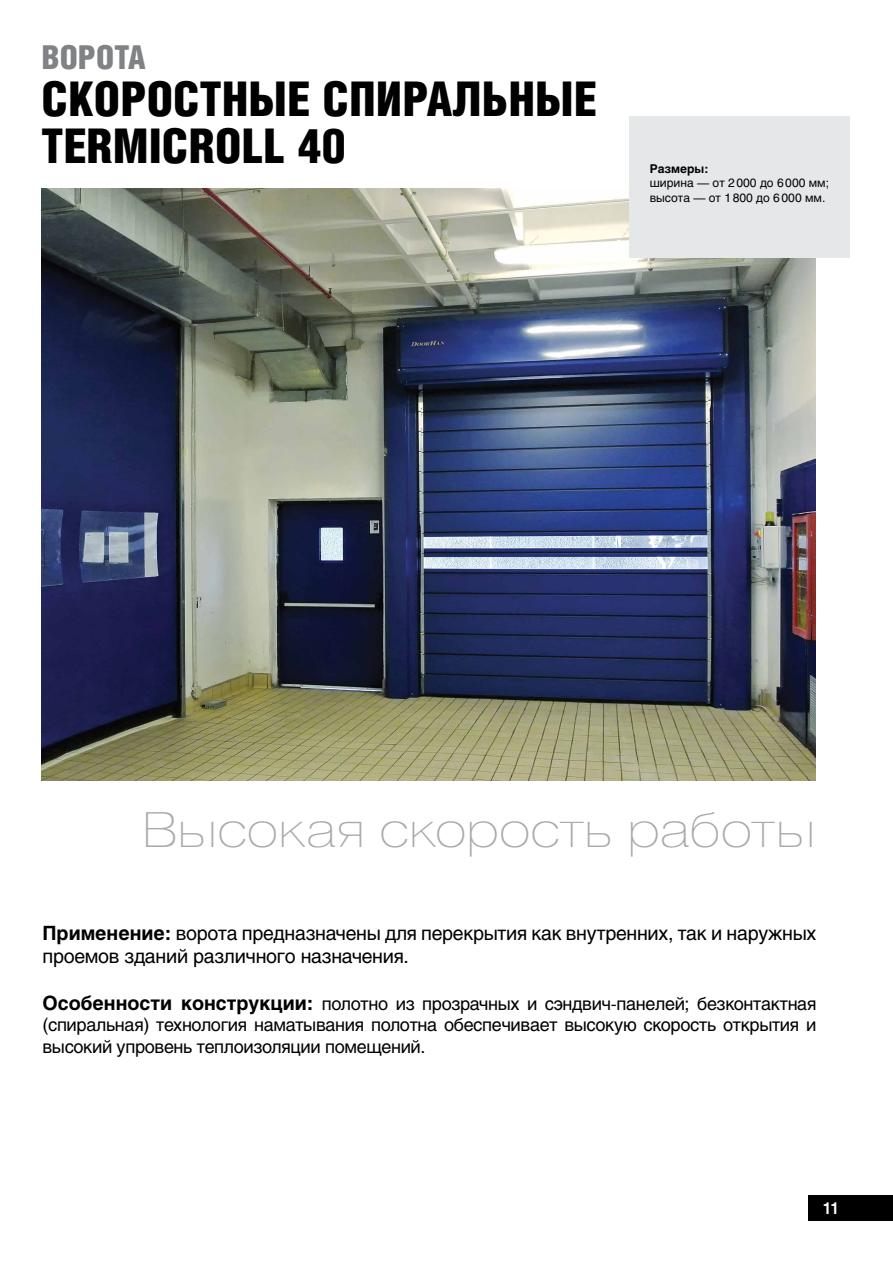
<style>
.page{position:relative;width:893px;height:1263px;background:#fff}
.page>*{position:absolute;margin:0;border:0;box-sizing:border-box;transform-origin:0 0}
.t1{font:900 48px/46.5px "Helios Cond";color:#000}
.t2{font:100 48px "Helios Ext";letter-spacing:-.005em;color:#a7a9ac}
.t3{font:900 33px "Helios Cond";color:#808285}
.t4{font:19.5px/23.4px "Helios";letter-spacing:-.015em;color:#000}
.t5{font:18px/21.6px "Helios";letter-spacing:-.02em;color:#000;text-align:justify}
.t6{font:700 16.5px "Helios Cond";color:#fff}
.t7{font:12px/14.4px "Helios";color:#000}
.t8{font:700 12px "Helios";color:#000}
.s1{font-weight:700}
.s2{font-weight:700;font-size:19.5px}
</style>
<div class="page">
<div style="left:808px;top:1194px;width:85px;height:26px;background:#000"></div>
<img style="left:42px;top:189px;width:773px;height:591px">
<div style="left:629px;top:116px;width:220px;height:141px;background:#e6e7e8"></div>
<h2 class="t3" style="left:42px;top:39px;width:106px">ВОРОТА</h2>
<h1 class="t1" style="left:42px;top:75px;width:557px">СКОРОСТНЫЕ СПИРАЛЬНЫЕ<br>TERMICROLL 40</h1>
<p class="t8" style="left:650px;top:162px;width:60px">Размеры:</p>
<p class="t7" style="left:650px;top:176px;width:181px">ширина — от 2000 до 6000 мм; высота — от 1800 до 6000 мм.</p>
<h1 class="t2" style="left:142px;top:799px;width:675px">Высокая скорость работы</h1>
<p class="t4" style="left:43px;top:921px;width:775px"><span class="s1">Применение:</span> ворота предназначены для перекрытия как внутренних, так и наружных проемов зданий различного назначения.</p>
<p class="t5" style="left:43px;top:992px;width:775px"><span class="s2">Особенности конструкции:</span> полотно из прозрачных и сэндвич-панелей; безконтактная (спиральная) технология наматывания полотна обеспечивает высокую скорость открытия и высокий упровень теплоизоляции помещений.</p>
<p class="t6" style="left:823px;top:1198px;width:17px">11</p>
</div>
